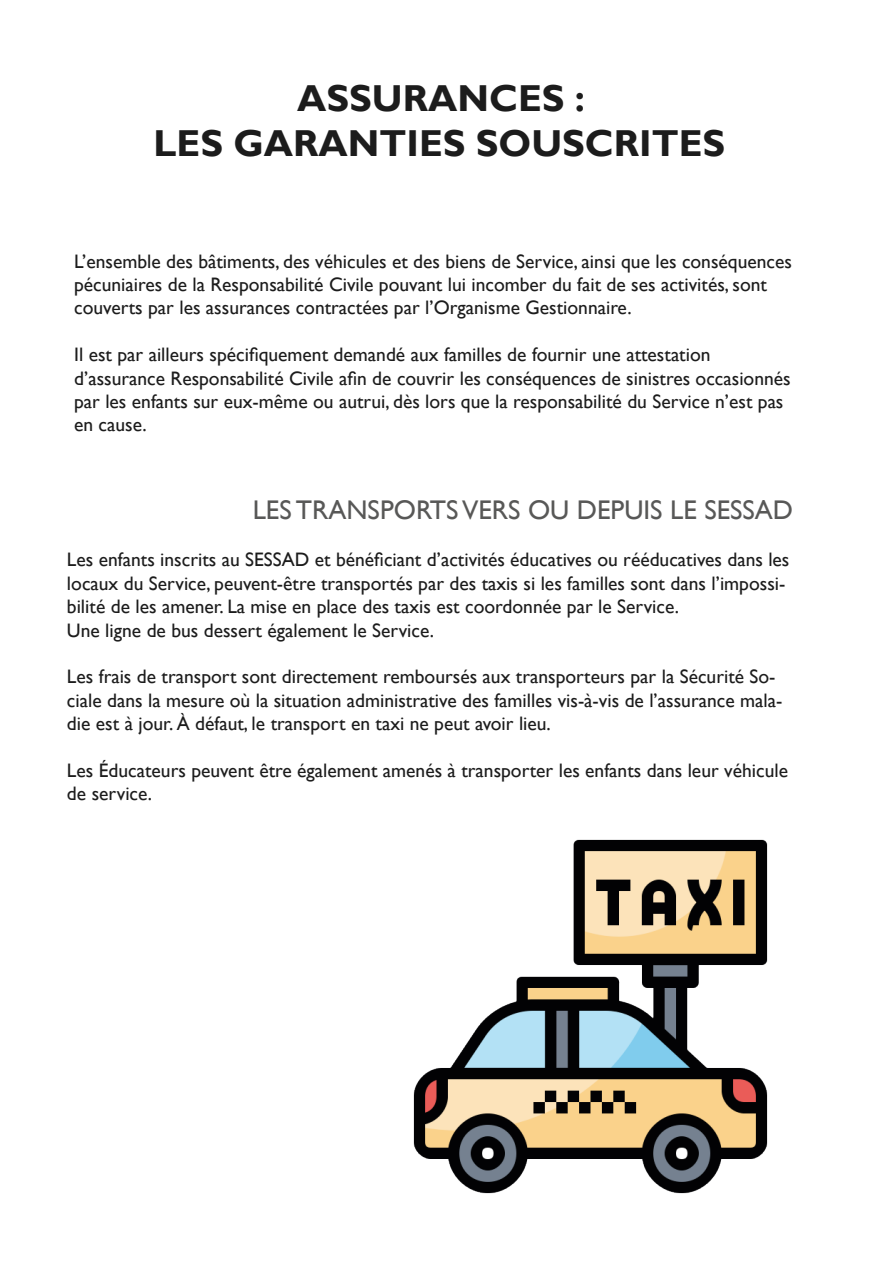
<style>
.page{position:relative;width:893px;height:1263px;background:#fff}
.page>*{position:absolute;margin:0;border:0;box-sizing:border-box;transform-origin:0 0}
.t1{font:700 37.5px "Gill Sans";color:#1c1c1c}
.t2{font:27px "Gill Sans";color:#585857}
.t3{font:19.5px/23.4px "Gill Sans";color:#1c1c1c}
</style>
<div class="page">
<img style="left:413px;top:839px;width:355px;height:355px">
<p class="t1" style="left:297px;top:76px;width:289px">ASSURANCES :</p>
<p class="t1" style="left:154px;top:121px;width:573px">LES GARANTIES SOUSCRITES</p>
<p class="t3" style="left:74px;top:250px;width:719px">L’ensemble des bâtiments, des véhicules et des biens de Service, ainsi que les conséquences pécuniaires de la Responsabilité Civile pouvant lui incomber du fait de ses activités, sont couverts par les assurances contractées par l’Organisme Gestionnaire.</p>
<p class="t3" style="left:74px;top:343px;width:638px">Il est par ailleurs spécifiquement demandé aux familles de fournir une attestation</p>
<p class="t3" style="left:74px;top:367px;width:718px">d’assurance Responsabilité Civile afin de couvrir les conséquences de sinistres occasionnés par les enfants sur eux-même ou autrui, dès lors que la responsabilité du Service n’est pas en cause.</p>
<p class="t2" style="left:253px;top:495px;width:542px">LES TRANSPORTS VERS OU DEPUIS LE SESSAD</p>
<p class="t3" style="left:67px;top:548px;width:724px">Les enfants inscrits au SESSAD et bénéficiant d’activités éducatives ou rééducatives dans les locaux du Service, peuvent-être transportés par des taxis si les familles sont dans l’impossi&shy;bilité de les amener. La mise en place des taxis est coordonnée par le Service.</p>
<p class="t3" style="left:67px;top:619px;width:369px">Une ligne de bus dessert également le Service.</p>
<p class="t3" style="left:67px;top:665px;width:717px">Les frais de transport sont directement remboursés aux transporteurs par la Sécurité So&shy;ciale dans la mesure où la situation administrative des familles vis-à-vis de l’assurance mala&shy;die est à jour. À défaut, le transport en taxi ne peut avoir lieu.</p>
<p class="t3" style="left:67px;top:759px;width:723px">Les Éducateurs peuvent être également amenés à transporter les enfants dans leur véhicule de service.</p>
</div>
